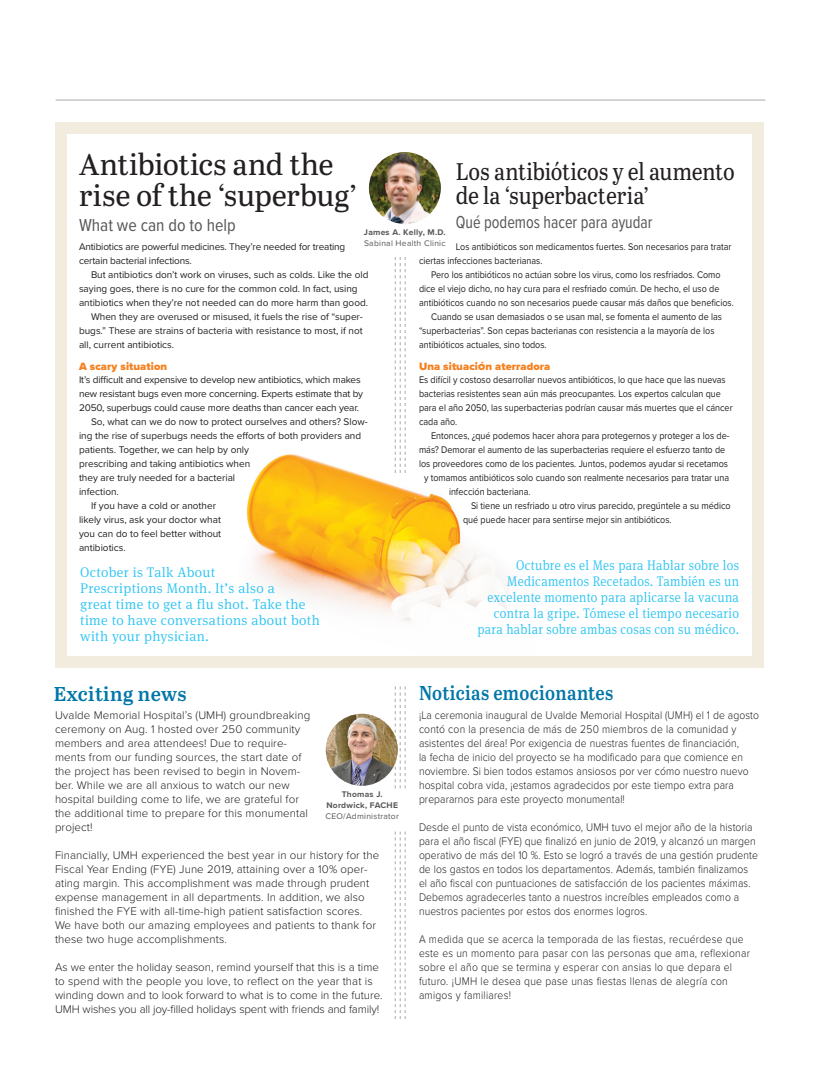
<style>
.page{position:relative;width:819px;height:1080px;background:#fff}
.page>*{position:absolute;margin:0;border:0;box-sizing:border-box;transform-origin:0 0}
._1_Head__size_can_va{font:30px/31px "Abril Text";letter-spacing:-.015em;color:#231f20}
._1_SP_Head{font:24px/24px "Abril Text";letter-spacing:-.01em;color:#231f20;scale:.9 1}
._2_SP_HEAD{font:600 20px "Abril Text";letter-spacing:.02em;color:#0076a8;scale:.9 1}
._2_HEAD{font:600 20px "Abril Text";letter-spacing:.02em;color:#0076a8}
._1_SP_subhead{font:18px "Proxima Nova Cond";color:#57585a;scale:.9 1}
._1_subhead{font:18px "Proxima Nova Cond";color:#57585a}
._1_SP_Blurb{font:300 14px/16px "Meta Serif Pro";letter-spacing:.025em;color:#2bc4f3;text-align:right;scale:.9 1}
._1_Blurb{font:300 14px/16px "Meta Serif Pro";letter-spacing:.025em;color:#2bc4f3}
._1_SP_BODY{font:300 11.5px/14px "Proxima Nova";letter-spacing:.01em;color:#231f20;scale:.9 1}
._1_BODY{font:300 11.5px/14px "Proxima Nova";letter-spacing:.01em;color:#231f20}
._2_body_breaker{font:900 11px "Proxima Nova";letter-spacing:.01em;color:#f58220}
._2_SP_BODY{font:10px/14px "Proxima Nova";color:#231f20;scale:.9 1}
._2_BODY{font:10px/14px "Proxima Nova";color:#231f20}
._2_SP_body_no_indent{font:10px/14px "Proxima Nova";color:#231f20;scale:.9 1}
._2_body_no_indent{font:10px/14px "Proxima Nova";letter-spacing:-.015em;color:#231f20}
._3_caption{font:700 8.5px/11px "Proxima Nova";letter-spacing:.03em;color:#57585a;text-align:center}
._3_caption-2{font:8.5px "Proxima Nova";letter-spacing:.03em;color:#57585a}
</style>
<div class="page">
<img style="left:246px;top:385px;width:262px;height:236px">
<div style="left:55px;top:122px;width:709px;height:546px;border:12px solid #f1ecde"></div>
<img style="left:326px;top:714px;width:72px;height:72px;border-radius:36px">
<hr style="left:56px;top:100px;width:709px;height:1px;background:#a8a9ad">
<svg style="left:395px;top:257px;width:11px;height:216px"></svg>
<img style="left:369px;top:152px;width:72px;height:72px;border-radius:36px">
<svg style="left:395px;top:832px;width:11px;height:187px"></svg>
<svg style="left:395px;top:686px;width:11px;height:102px"></svg>
<p class="_1_Head__size_can_va" style="left:79px;top:148px;width:279px">Antibiotics and the rise of the ‘superbug’</p>
<h2 class="_1_subhead" style="left:79px;top:212px;width:158px">What we can do to help</h2>
<p class="_2_body_no_indent" style="left:79px;top:239px;width:268px">Antibiotics are powerful medicines. They’re needed for treating certain bacterial infections.</p>
<p class="_2_BODY" style="left:79px;top:267px;width:291px;text-indent:12px">But antibiotics don’t work on viruses, such as colds. Like the old saying goes, there is no cure for the common cold. In fact, using antibiotics when they’re not needed can do more harm than good.</p>
<p class="_2_BODY" style="left:79px;top:309px;width:285px;text-align:justify;text-indent:12px">When they are overused or misused, it fuels the rise of “super&shy;bugs.” These are strains of bacteria with resistance to most, if not all, current antibiotics.</p>
<h5 class="_2_body_breaker" style="left:79px;top:358px;width:90px">A scary situation</h5>
<p class="_2_body_no_indent" style="left:79px;top:372px;width:286px">It’s difficult and expensive to develop new antibiotics, which makes new resistant bugs even more concerning. Experts estimate that by<br>2050, superbugs could cause more deaths than cancer each year.</p>
<p class="_2_BODY" style="left:79px;top:414px;width:290px;text-indent:12px">So, what can we do now to protect ourselves and others? Slow&shy;ing the rise of superbugs needs the efforts of both providers and patients. Together, we can help by only<br>prescribing and taking antibiotics when<br>they are truly needed for a bacterial<br>infection.</p>
<p class="_2_BODY" style="left:79px;top:498px;width:144px;text-indent:12px">If you have a cold or another likely virus, ask your doctor what you can do to feel better without antibiotics.</p>
<p class="_1_SP_Head" style="left:456px;top:159px;width:312px">Los antibióticos y el aumento de la ‘superbacteria’</p>
<h2 class="_1_SP_subhead" style="left:456px;top:209px;width:220px">Qué podemos hacer para ayudar</h2>
<p class="_2_SP_body_no_indent" style="left:419px;top:239px;width:349px;text-indent:37px">Los antibióticos son medicamentos fuertes. Son necesarios para tratar ciertas infecciones bacterianas.</p>
<p class="_2_SP_BODY" style="left:419px;top:267px;width:351px;text-indent:12px">Pero los antibióticos no actúan sobre los virus, como los resfriados. Como dice el viejo dicho, no hay cura para el resfriado común. De hecho, el uso de antibióticos cuando no son necesarios puede causar más daños que beneficios.</p>
<p class="_2_SP_BODY" style="left:419px;top:309px;width:338px;text-indent:12px">Cuando se usan demasiados o se usan mal, se fomenta el aumento de las “superbacterias”. Son cepas bacterianas con resistencia a la mayoría de los antibióticos actuales, sino todos.</p>
<h5 class="_2_body_breaker" style="left:419px;top:358px;width:133px">Una situaciÓn aterradora</h5>
<p class="_2_SP_body_no_indent" style="left:419px;top:372px;width:350px">Es difícil y costoso desarrollar nuevos antibióticos, lo que hace que las nuevas bacterias resistentes sean aún más preocupantes. Los expertos calculan que para el año 2050, las superbacterias podrían causar más muertes que el cáncer cada año.</p>
<p class="_2_SP_BODY" style="left:431px;top:428px;width:333px">Entonces, ¿qué podemos hacer ahora para protegernos y proteger a los de-</p>
<p class="_2_SP_BODY" style="left:419px;top:442px;width:342px">más? Demorar el aumento de las superbacterias requiere el esfuerzo tanto de</p>
<p class="_2_SP_BODY" style="left:419px;top:456px;width:345px">los proveedores como de los pacientes. Juntos, podemos ayudar si recetamos</p>
<p class="_2_SP_BODY" style="left:424px;top:470px;width:340px">y tomamos antibióticos solo cuando son realmente necesarios para tratar una</p>
<p class="_2_SP_BODY" style="left:449px;top:484px;width:92px">infección bacteriana.</p>
<p class="_2_SP_BODY" style="left:463px;top:498px;width:299px;text-indent:8px">Si tiene un resfriado u otro virus parecido, pregúntele a su médico qué puede hacer para sentirse mejor sin antibióticos.</p>
<p class="_3_caption" style="left:364px;top:227px;width:83px">James A. Kelly, M.D.</p>
<p class="_3_caption-2" style="left:364px;top:237px;width:83px">Sabinal Health Clinic</p>
<p class="_1_Blurb" style="left:80px;top:563px;width:241px">October is Talk About<br>Prescriptions Month. It’s also a<br>great time to get a flu shot. Take the time to have conversations about both with your physician.</p>
<h3 class="_2_HEAD" style="left:54px;top:679px;width:134px">Exciting news</h3>
<p class="_1_BODY" style="left:55px;top:708px;width:257px">Uvalde Memorial Hospital’s (UMH) groundbreaking ceremony on Aug. 1 hosted over 250 community members and area attendees! Due to require&shy;ments from our funding sources, the start date of the project has been revised to begin in Novem&shy;ber. While we are all anxious to watch our new hospital building come to life, we are grateful for the additional time to prepare for this monumental project!</p>
<p class="_1_BODY" style="left:55px;top:848px;width:326px">Financially, UMH experienced the best year in our history for the Fiscal Year Ending (FYE) June 2019, attaining over a 10% oper&shy;ating margin. This accomplishment was made through prudent expense management in all departments. In addition, we also finished the FYE with all-time-high patient satisfaction scores.<br>We have both our amazing employees and patients to thank for these two huge accomplishments.</p>
<p class="_1_BODY" style="left:55px;top:960px;width:329px">As we enter the holiday season, remind yourself that this is a time to spend with the people you love, to reflect on the year that is winding down and to look forward to what is to come in the future.<br>UMH wishes you all joy-filled holidays spent with friends and family!</p>
<p class="_3_caption" style="left:326px;top:788px;width:73px">Thomas J.<br>Nordwick, FACHE</p>
<p class="_3_caption-2" style="left:325px;top:809px;width:75px">CEO/Administrator</p>
<p class="_1_SP_Blurb" style="left:478px;top:556px;width:292px">Octubre es el Mes para Hablar sobre los Medicamentos Recetados. También es un excelente momento para aplicarse la vacuna contra la gripe. Tómese el tiempo necesario para hablar sobre ambas cosas con su médico.</p>
<h3 class="_2_SP_HEAD" style="left:419px;top:678px;width:217px">Noticias emocionantes</h3>
<p class="_1_SP_BODY" style="left:419px;top:708px;width:379px">¡La ceremonia inaugural de Uvalde Memorial Hospital (UMH) el 1 de agosto contó con la presencia de más de 250 miembros de la comunidad y asistentes del área! Por exigencia de nuestras fuentes de financiación,<br>la fecha de inicio del proyecto se ha modificado para que comience en noviembre. Si bien todos estamos ansiosos por ver cómo nuestro nuevo hospital cobra vida, ¡estamos agradecidos por este tiempo extra para prepararnos para este proyecto monumental!</p>
<p class="_1_SP_BODY" style="left:419px;top:820px;width:378px">Desde el punto de vista económico, UMH tuvo el mejor año de la historia para el año fiscal (FYE) que finalizó en junio de 2019, y alcanzó un margen operativo de más del 10 %. Esto se logró a través de una gestión prudente de los gastos en todos los departamentos. Además, también finalizamos el año fiscal con puntuaciones de satisfacción de los pacientes máximas.<br>Debemos agradecerles tanto a nuestros increíbles empleados como a nuestros pacientes por estos dos enormes logros.</p>
<p class="_1_SP_BODY" style="left:419px;top:932px;width:369px">A medida que se acerca la temporada de las fiestas, recuérdese que este es un momento para pasar con las personas que ama, reflexionar sobre el año que se termina y esperar con ansias lo que depara el futuro. ¡UMH le desea que pase unas fiestas llenas de alegría con amigos y familiares!</p>
</div>
